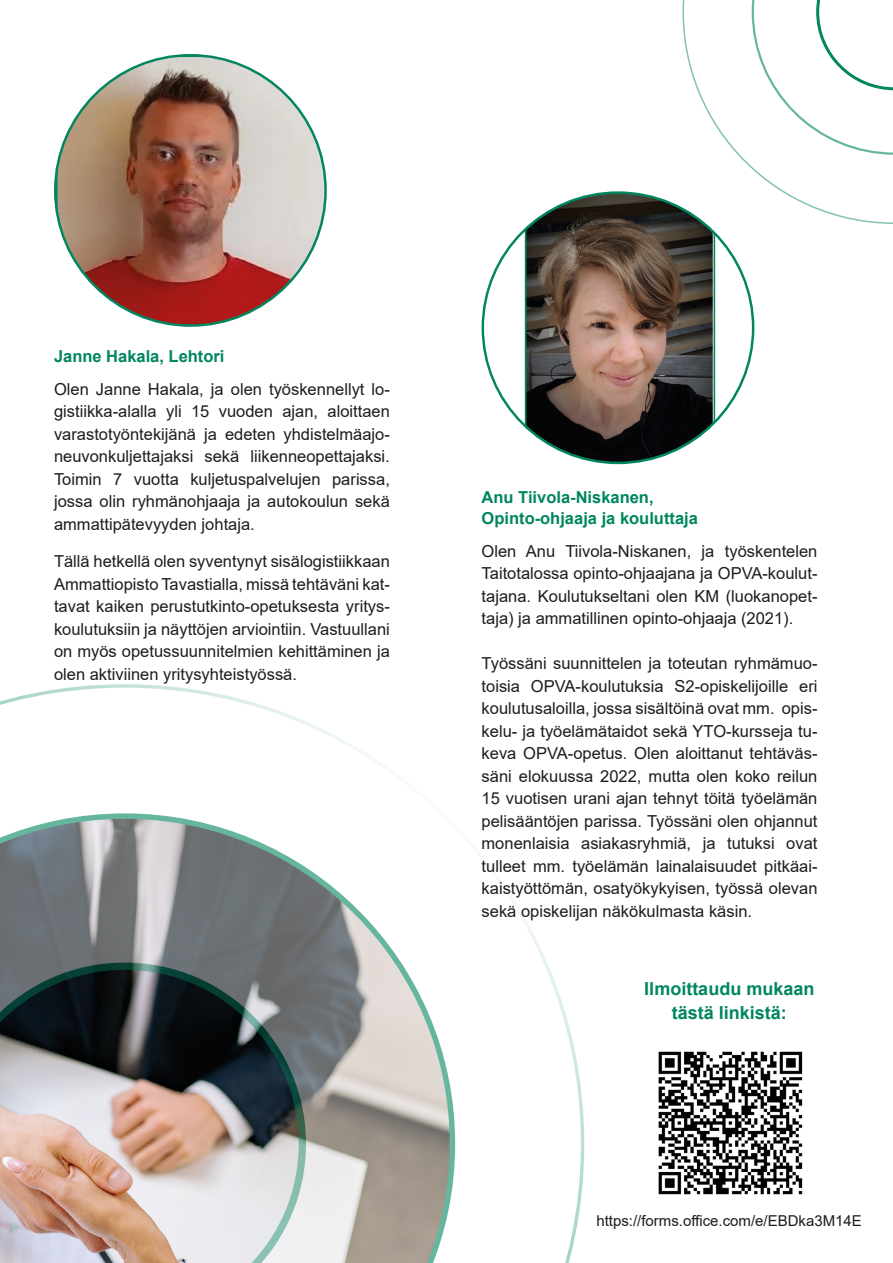
<style>
.page{position:relative;width:893px;height:1263px;background:#fff}
.page>*{position:absolute;margin:0;border:0;box-sizing:border-box;transform-origin:0 0}
.t1{font:700 18px "Arial";color:#01865f}
.leipä{font:16.5px/22.5px "Arial";color:#1d1d1b;text-align:justify}
.leipä-2{font:700 16.5px "Arial";color:#01865f}
.t2{font:15px "Arial";color:#1d1d1b}
</style>
<div class="page">
<svg style="left:0;top:684px;width:584px;height:579px"></svg>
<svg style="left:0;top:813px;width:455px;height:450px;background:#a19e9c"></svg>
<svg style="left:682px;top:0;width:211px;height:224px"></svg>
<img style="left:55px;top:55px;width:271px;height:271px">
<svg style="left:524px;top:193px;width:192px;height:270px;background:#685e56"></svg>
<img style="left:658px;top:1051px;width:145px;height:144px">
<p class="leipä-2" style="left:54px;top:344px;width:172px">Janne Hakala, Lehtori</p>
<p class="leipä" style="left:54px;top:378px;width:337px">Olen Janne Hakala, ja olen työskennellyt lo&shy;gistiikka-alalla yli 15 vuoden ajan, aloittaen varastotyöntekijänä ja edeten yhdistelmäajo&shy;neuvonkuljettajaksi sekä liikenneopettajaksi.<br>Toimin 7 vuotta kuljetuspalvelujen parissa, jossa olin ryhmänohjaaja ja autokoulun sekä ammattipätevyyden johtaja.</p>
<p class="leipä" style="left:54px;top:550px;width:337px">Tällä hetkellä olen syventynyt sisälogistiikkaan Ammattiopisto Tavastialla, missä tehtäväni kat&shy;tavat kaiken perustutkinto-opetuksesta yritys&shy;koulutuksiin ja näyttöjen arviointiin. Vastuullani on myös opetussuunnitelmien kehittäminen ja olen aktiviinen yritysyhteistyössä.</p>
<p class="leipä-2" style="left:482px;top:485px;width:174px">Anu Tiivola-Niskanen,</p>
<p class="leipä-2" style="left:482px;top:506px;width:218px">Opinto-ohjaaja ja kouluttaja</p>
<p class="leipä" style="left:482px;top:540px;width:337px">Olen Anu Tiivola-Niskanen, ja työskentelen Taitotalossa opinto-ohjaajana ja OPVA-koulut&shy;tajana. Koulutukseltani olen KM (luokanopet&shy;taja) ja ammatillinen opinto-ohjaaja (2021).</p>
<p class="leipä" style="left:482px;top:652px;width:337px">Työssäni suunnittelen ja toteutan ryhmämuo&shy;toisia OPVA-koulutuksia S2-opiskelijoille eri koulutusaloilla, jossa sisältöinä ovat mm. opis&shy;kelu- ja työelämätaidot sekä YTO-kursseja tu&shy;keva OPVA-opetus. Olen aloittanut tehtäväs&shy;säni elokuussa 2022, mutta olen koko reilun 15 vuotisen urani ajan tehnyt töitä työelämän pelisääntöjen parissa. Työssäni olen ohjannut monenlaisia asiakasryhmiä, ja tutuksi ovat tulleet mm. työelämän lainalaisuudet pitkäai&shy;kaistyöttömän, osatyökykyisen, työssä olevan sekä opiskelijan näkökulmasta käsin.</p>
<p class="t1" style="left:644px;top:976px;width:172px">Ilmoittaudu mukaan</p>
<p class="t1" style="left:672px;top:1000px;width:117px">tästä linkistä:</p>
<p class="t2" style="left:596px;top:1210px;width:267px">https://forms.office.com/e/EBDka3M14E</p>
</div>
